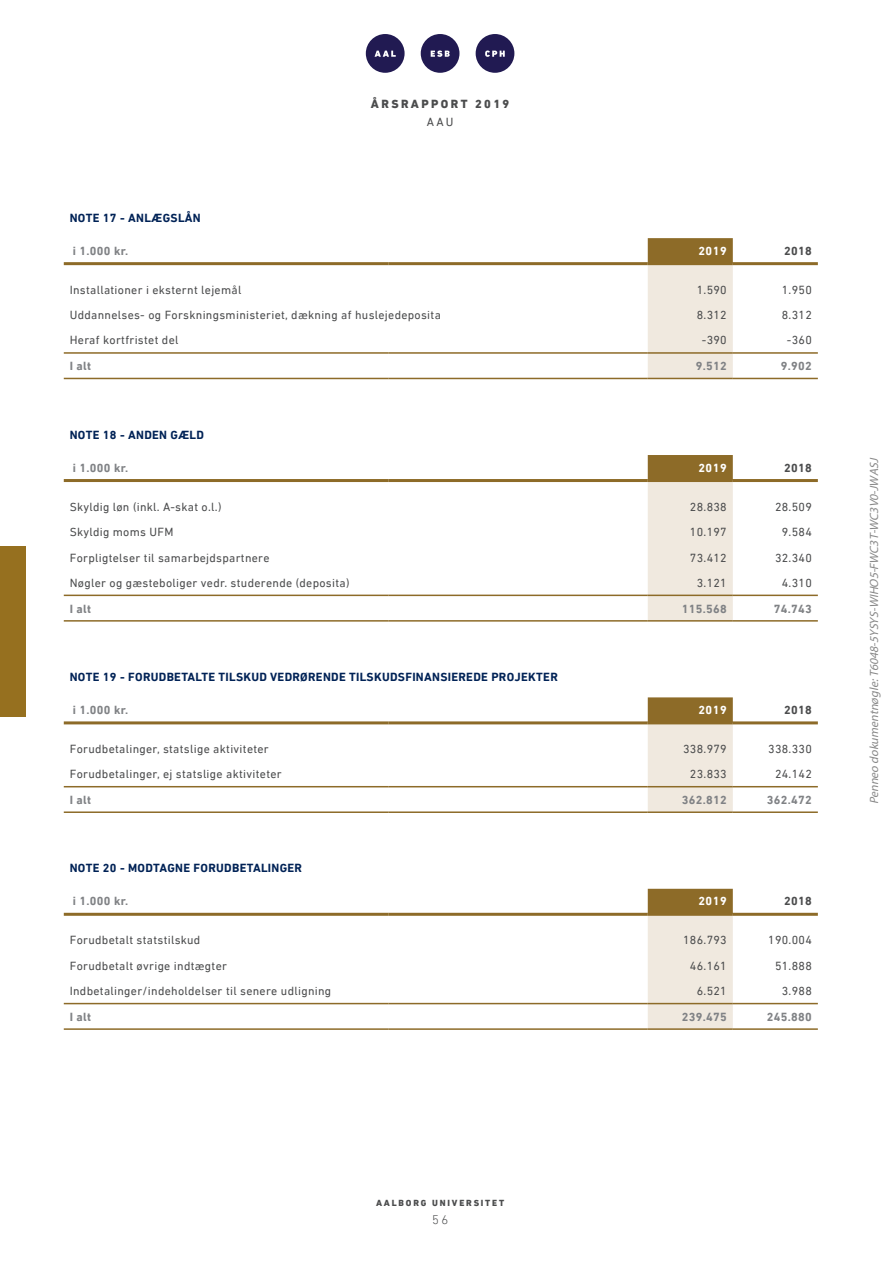
<style>
.page{position:relative;width:893px;height:1263px;background:#fff}
.page>*{position:absolute;margin:0;border:0;box-sizing:border-box;transform-origin:0 0}
.t1{font:300 12.75px "DIN Next LT Pro";color:#4b4c4d}
.t2{font:12px "DIN Next LT Pro";letter-spacing:.025em;color:#4b4c4d}
.t3{font:700 12px "DIN Next LT Pro";letter-spacing:.025em;color:#002256}
.t4{font:700 12px "DIN Next LT Pro";letter-spacing:.025em;color:#808285}
.t5{font:italic 12px "Myriad Pro";color:#888}
.t6{font:700 12px "DIN Next LT Pro";letter-spacing:.05em;color:#fff}
.t7{font:700 12px "DIN Next LT Pro";letter-spacing:.025em;color:#4b4c4d}
.t8{font:800 12px "DIN Next LT Pro";letter-spacing:.2em;color:#4b4c4d}
.t9{font:800 9px "DIN Next LT Pro";letter-spacing:.2em;color:#4b4c4d}
</style>
<div class="page">
<div style="left:476px;top:34px;width:38px;height:39px;background:#211a52;border-radius:50%"></div>
<div style="left:366px;top:34px;width:39px;height:39px;background:#211a52;border-radius:50%"></div>
<div style="left:421px;top:34px;width:38px;height:39px;background:#211a52;border-radius:50%"></div>
<svg style="left:485px;top:51px;width:20px;height:6px"></svg>
<svg style="left:375px;top:51px;width:21px;height:6px"></svg>
<svg style="left:431px;top:51px;width:19px;height:6px"></svg>
<div style="left:648px;top:238px;width:85px;height:24px;background:#8d6b28"></div>
<svg style="left:648px;top:265px;width:85px;height:763px;fill:#f0e9df"></svg>
<hr style="left:648px;top:262px;width:85px;height:3px;background:#8d6b28">
<hr style="left:648px;top:479px;width:85px;height:3px;background:#8d6b28">
<hr style="left:648px;top:721px;width:85px;height:3px;background:#8d6b28">
<hr style="left:648px;top:913px;width:85px;height:3px;background:#8d6b28">
<hr style="left:64px;top:479px;width:324px;height:3px;background:#8d6b28">
<hr style="left:388px;top:479px;width:260px;height:3px;background:#8d6b28">
<hr style="left:64px;top:721px;width:324px;height:3px;background:#8d6b28">
<hr style="left:388px;top:721px;width:260px;height:3px;background:#8d6b28">
<hr style="left:64px;top:913px;width:324px;height:3px;background:#8d6b28">
<hr style="left:388px;top:913px;width:260px;height:3px;background:#8d6b28">
<hr style="left:733px;top:262px;width:85px;height:3px;background:#8d6b28">
<hr style="left:733px;top:479px;width:85px;height:3px;background:#8d6b28">
<hr style="left:733px;top:721px;width:85px;height:3px;background:#8d6b28">
<hr style="left:733px;top:913px;width:85px;height:3px;background:#8d6b28">
<hr style="left:64px;top:352px;width:324px;height:2px;background:#8d6b28">
<hr style="left:388px;top:352px;width:260px;height:2px;background:#8d6b28">
<hr style="left:648px;top:352px;width:85px;height:2px;background:#8d6b28">
<hr style="left:733px;top:352px;width:85px;height:2px;background:#8d6b28">
<hr style="left:64px;top:378px;width:324px;height:1px;background:#8d6b28">
<hr style="left:388px;top:378px;width:260px;height:1px;background:#8d6b28">
<hr style="left:648px;top:378px;width:85px;height:1px;background:#8d6b28">
<hr style="left:733px;top:378px;width:85px;height:1px;background:#8d6b28">
<hr style="left:64px;top:595px;width:324px;height:1px;background:#8d6b28">
<hr style="left:388px;top:595px;width:260px;height:1px;background:#8d6b28">
<hr style="left:648px;top:595px;width:85px;height:1px;background:#8d6b28">
<hr style="left:733px;top:595px;width:85px;height:1px;background:#8d6b28">
<hr style="left:64px;top:620px;width:324px;height:2px;background:#8d6b28">
<hr style="left:388px;top:620px;width:260px;height:2px;background:#8d6b28">
<hr style="left:648px;top:620px;width:85px;height:2px;background:#8d6b28">
<hr style="left:733px;top:620px;width:85px;height:2px;background:#8d6b28">
<hr style="left:64px;top:786px;width:324px;height:1px;background:#8d6b28">
<hr style="left:388px;top:786px;width:260px;height:1px;background:#8d6b28">
<hr style="left:648px;top:786px;width:85px;height:1px;background:#8d6b28">
<hr style="left:733px;top:786px;width:85px;height:1px;background:#8d6b28">
<hr style="left:64px;top:811px;width:324px;height:2px;background:#8d6b28">
<hr style="left:388px;top:811px;width:260px;height:2px;background:#8d6b28">
<hr style="left:648px;top:811px;width:85px;height:2px;background:#8d6b28">
<hr style="left:733px;top:811px;width:85px;height:2px;background:#8d6b28">
<hr style="left:64px;top:1003px;width:324px;height:1px;background:#8d6b28">
<hr style="left:388px;top:1003px;width:260px;height:1px;background:#8d6b28">
<hr style="left:648px;top:1003px;width:85px;height:1px;background:#8d6b28">
<hr style="left:733px;top:1003px;width:85px;height:1px;background:#8d6b28">
<hr style="left:64px;top:1028px;width:324px;height:2px;background:#8d6b28">
<hr style="left:388px;top:1028px;width:260px;height:2px;background:#8d6b28">
<hr style="left:648px;top:1028px;width:85px;height:2px;background:#8d6b28">
<hr style="left:733px;top:1028px;width:85px;height:2px;background:#8d6b28">
<hr style="left:64px;top:262px;width:324px;height:3px;background:#8d6b28">
<hr style="left:388px;top:262px;width:260px;height:3px;background:#8d6b28">
<div style="left:0;top:546px;width:26px;height:170px;background:#96701f"></div>
<p class="t8" style="left:371px;top:97px;width:140px">ÅRSRAPPORT 2019</p>
<p class="t2" style="left:427px;top:115px;width:28px">AAU</p>
<p class="t3" style="left:70px;top:210px;width:133px">NOTE 17 - ANLÆGSLÅN</p>
<p class="t4" style="left:73px;top:244px;width:57px">i 1.000 kr.</p>
<p class="t6" style="left:698px;top:244px;width:30px">2019</p>
<p class="t7" style="left:784px;top:244px;width:29px">2018</p>
<p class="t2" style="left:70px;top:283px;width:173px">Installationer i eksternt lejemål</p>
<p class="t2" style="left:697px;top:283px;width:32px">1.590</p>
<p class="t2" style="left:782px;top:283px;width:32px">1.950</p>
<p class="t2" style="left:70px;top:308px;width:373px">Uddannelses- og Forskningsministeriet, dækning af huslejedeposita</p>
<p class="t2" style="left:697px;top:308px;width:32px">8.312</p>
<p class="t2" style="left:782px;top:308px;width:32px">8.312</p>
<p class="t2" style="left:70px;top:333px;width:110px">Heraf kortfristet del</p>
<p class="t2" style="left:702px;top:333px;width:26px">-390</p>
<p class="t2" style="left:787px;top:333px;width:26px">-360</p>
<p class="t4" style="left:70px;top:359px;width:23px">I alt</p>
<p class="t4" style="left:696px;top:359px;width:32px">9.512</p>
<p class="t4" style="left:781px;top:359px;width:32px">9.902</p>
<p class="t3" style="left:70px;top:427px;width:136px">NOTE 18 - ANDEN GÆLD</p>
<p class="t4" style="left:73px;top:460px;width:57px">i 1.000 kr.</p>
<p class="t6" style="left:698px;top:460px;width:30px">2019</p>
<p class="t7" style="left:784px;top:460px;width:29px">2018</p>
<p class="t2" style="left:70px;top:499px;width:153px">Skyldig løn (inkl. A-skat o.l.)</p>
<p class="t2" style="left:690px;top:499px;width:38px">28.838</p>
<p class="t2" style="left:775px;top:499px;width:38px">28.509</p>
<p class="t2" style="left:70px;top:525px;width:105px">Skyldig moms UFM</p>
<p class="t2" style="left:690px;top:525px;width:38px">10.197</p>
<p class="t2" style="left:782px;top:525px;width:32px">9.584</p>
<p class="t2" style="left:70px;top:551px;width:201px">Forpligtelser til samarbejdspartnere</p>
<p class="t2" style="left:690px;top:551px;width:38px">73.412</p>
<p class="t2" style="left:775px;top:551px;width:38px">32.340</p>
<p class="t2" style="left:70px;top:576px;width:281px">Nøgler og gæsteboliger vedr. studerende (deposita)</p>
<p class="t2" style="left:697px;top:576px;width:32px">3.121</p>
<p class="t2" style="left:782px;top:576px;width:32px">4.310</p>
<p class="t4" style="left:70px;top:601px;width:23px">I alt</p>
<p class="t4" style="left:682px;top:601px;width:46px">115.568</p>
<p class="t4" style="left:774px;top:601px;width:39px">74.743</p>
<p class="t3" style="left:70px;top:670px;width:490px">NOTE 19 - FORUDBETALTE TILSKUD VEDRØRENDE TILSKUDSFINANSIEREDE PROJEKTER</p>
<p class="t4" style="left:73px;top:703px;width:57px">i 1.000 kr.</p>
<p class="t6" style="left:698px;top:703px;width:30px">2019</p>
<p class="t7" style="left:784px;top:703px;width:29px">2018</p>
<p class="t2" style="left:70px;top:742px;width:201px">Forudbetalinger, statslige aktiviteter</p>
<p class="t2" style="left:683px;top:742px;width:45px">338.979</p>
<p class="t2" style="left:768px;top:742px;width:45px">338.330</p>
<p class="t2" style="left:70px;top:767px;width:214px">Forudbetalinger, ej statslige aktiviteter</p>
<p class="t2" style="left:690px;top:767px;width:38px">23.833</p>
<p class="t2" style="left:775px;top:767px;width:38px">24.142</p>
<p class="t4" style="left:70px;top:793px;width:23px">I alt</p>
<p class="t4" style="left:682px;top:793px;width:46px">362.812</p>
<p class="t4" style="left:767px;top:793px;width:46px">362.472</p>
<p class="t3" style="left:70px;top:861px;width:234px">NOTE 20 - MODTAGNE FORUDBETALINGER</p>
<p class="t4" style="left:73px;top:894px;width:57px">i 1.000 kr.</p>
<p class="t6" style="left:698px;top:894px;width:30px">2019</p>
<p class="t7" style="left:784px;top:894px;width:29px">2018</p>
<p class="t2" style="left:70px;top:933px;width:132px">Forudbetalt statstilskud</p>
<p class="t2" style="left:683px;top:933px;width:45px">186.793</p>
<p class="t2" style="left:768px;top:933px;width:45px">190.004</p>
<p class="t2" style="left:70px;top:959px;width:159px">Forudbetalt øvrige indtægter</p>
<p class="t2" style="left:690px;top:959px;width:38px">46.161</p>
<p class="t2" style="left:775px;top:959px;width:38px">51.888</p>
<p class="t2" style="left:70px;top:984px;width:263px">Indbetalinger/indeholdelser til senere udligning</p>
<p class="t2" style="left:697px;top:984px;width:32px">6.521</p>
<p class="t2" style="left:782px;top:984px;width:32px">3.988</p>
<p class="t4" style="left:70px;top:1010px;width:23px">I alt</p>
<p class="t4" style="left:682px;top:1010px;width:46px">239.475</p>
<p class="t4" style="left:767px;top:1010px;width:46px">245.880</p>
<p class="t5" style="left:869px;top:804px;width:350px;rotate:-90deg">Penneo dokumentnøgle:T6048-5YSYS-WIHO5-FWC3T-WC3V0-JWASJ</p>
<p class="t9" style="left:376px;top:1198px;width:129px">AALBORG UNIVERSITET</p>
<p class="t1" style="left:432px;top:1212px;width:18px">56</p>
</div>
